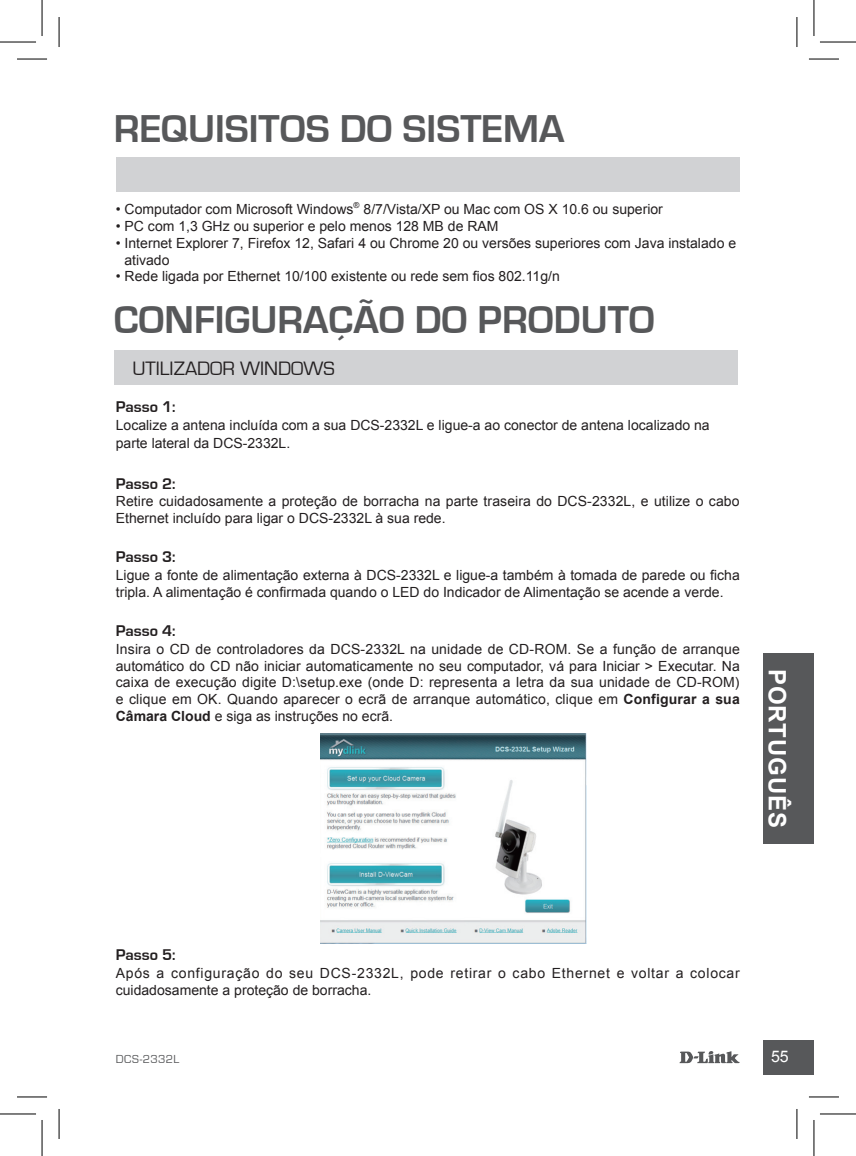
<style>
.page{position:relative;width:856px;height:1156px;background:#fff}
.page>*{position:absolute;margin:0;border:0;box-sizing:border-box;transform-origin:0 0}
.t1{font:700 40px "Eurostile";color:#57585a}
.t2{font:700 24px "Arial";letter-spacing:.035em;color:#fff}
.t3{font:20px "Eurostile";color:#231f20}
.t4{font:700 16px "Eurostile";color:#231f20}
.t5{font:16px "Arial";color:#fff}
.t6{font:14px/16.8px "Arial";color:#231f20}
.t7{font:14px/16.8px "Arial";letter-spacing:.055em;color:#231f20}
.t8{font:12px "Eurostile";letter-spacing:.03em;color:#57585a}
.t9{font:8.2px "Arial";color:#231f20}
.s1{font-weight:700}
</style>
<div class="page">
<svg style="left:679px;top:1051px;width:60px;height:12px"></svg>
<div style="left:762px;top:1040px;width:51px;height:34px;background:#57585a"></div>
<div style="left:762px;top:653px;width:51px;height:191px;background:#57585a"></div>
<div style="left:114px;top:350px;width:623px;height:34px;background:#d1d2d4"></div>
<div style="left:116px;top:158px;width:623px;height:34px;background:#d1d2d4"></div>
<img style="left:321px;top:734px;width:265px;height:210px">
<hr style="left:17px;top:59px;width:30px;height:1px;background:#000">
<hr style="left:808px;top:59px;width:30px;height:1px;background:#000">
<hr style="left:17px;top:1096px;width:30px;height:1px;background:#000">
<hr style="left:808px;top:1096px;width:30px;height:1px;background:#000">
<hr style="left:59px;top:17px;width:1px;height:30px;background:#000">
<hr style="left:59px;top:1108px;width:1px;height:30px;background:#000">
<hr style="left:796px;top:17px;width:1px;height:30px;background:#000">
<hr style="left:796px;top:1108px;width:1px;height:30px;background:#000">
<hr style="left:0;top:42px;width:36px;height:1px;background:#000">
<hr style="left:819px;top:42px;width:36px;height:1px;background:#000">
<hr style="left:0;top:1113px;width:36px;height:1px;background:#000">
<hr style="left:819px;top:1113px;width:36px;height:1px;background:#000">
<hr style="left:42px;top:0;width:1px;height:36px;background:#000">
<hr style="left:42px;top:1119px;width:1px;height:36px;background:#000">
<hr style="left:813px;top:0;width:1px;height:36px;background:#000">
<hr style="left:813px;top:1119px;width:1px;height:36px;background:#000">
<h1 class="t1" style="left:114px;top:107px;width:48px">Requisitos</h1>
<h1 class="t1" style="left:339px;top:107px;width:111px">do Sistema</h1>
<p class="t6" style="left:116px;top:201px;width:239px">• Computador com Microsoft Windows</p>
<p class="t9" style="left:353px;top:199px;width:8px">®</p>
<p class="t6" style="left:363px;top:201px;width:301px">8/7/Vista/XP ou Mac com OS X 10.6 ou superior</p>
<p class="t6" style="left:116px;top:218px;width:384px">• PC com 1,3 GHz ou superior e pelo menos 128 MB de RAM</p>
<p class="t6" style="left:124px;top:235px;width:613px;text-indent:-8px">• Internet Explorer 7, Firefox 12, Safari 4 ou Chrome 20 ou versões superiores com Java instalado e ativado</p>
<p class="t6" style="left:116px;top:268px;width:445px">• Rede ligada por Ethernet 10/100 existente ou rede sem fios 802.11g/n</p>
<h1 class="t1" style="left:114px;top:298px;width:542px">CONFIGURAÇÃO DO PRODUTO</h1>
<h3 class="t3" style="left:132px;top:357px;width:9px">UTILI</h3>
<h3 class="t3" style="left:173px;top:357px;width:161px">ZADOR WINDOWS</h3>
<p class="t4" style="left:116px;top:398px;width:61px">Passo 1:</p>
<p class="t6" style="left:116px;top:415px;width:595px;line-height:18.8px">Localize a antena incluída com a sua DCS-2332L e ligue-a ao conector de antena localizado na parte lateral da DCS-2332L.</p>
<p class="t4" style="left:116px;top:475px;width:61px">Passo 2:</p>
<p class="t6" style="left:116px;top:493px;width:625px">Retire cuidadosamente a proteção de borracha na parte traseira do DCS-2332L, e utilize o cabo<br>Ethernet incluído para ligar o DCS-2332L à sua rede.</p>
<p class="t4" style="left:116px;top:548px;width:61px">Passo 3:</p>
<p class="t6" style="left:116px;top:567px;width:625px">Ligue a fonte de alimentação externa à DCS-2332L e ligue-a também à tomada de parede ou ficha tripla. A alimentação é confirmada quando o LED do Indicador de Alimentação se acende a verde.</p>
<p class="t4" style="left:116px;top:622px;width:61px">Passo 4:</p>
<p class="t6" style="left:116px;top:640px;width:625px;text-align:justify">Insira o CD de controladores da DCS-2332L na unidade de CD-ROM. Se a função de arranque automático do CD não iniciar automaticamente no seu computador, vá para Iniciar &gt; Executar. Na caixa de execução digite D:\setup.exe (onde D: representa a letra da sua unidade de CD-ROM) e clique em OK. Quando aparecer o ecrã de arranque automático, clique em <span class="s1">Configurar a sua Câmara Cloud</span> e siga as instruções no ecrã.</p>
<h2 class="t2" style="left:792px;top:668px;width:160px;rotate:90deg">PORTUGUÊS</h2>
<p class="t4" style="left:116px;top:946px;width:61px">Passo 5:</p>
<p class="t7" style="left:116px;top:964px;width:625px">Após a configuração do seu DCS-2332L, pode retirar o cabo Ethernet e voltar a colocar cuidadosamente a proteção de borracha.</p>
<p class="t8" style="left:116px;top:1052px;width:64px">DCS-2332L</p>
<p class="t5" style="left:770px;top:1046px;width:19px">55</p>
</div>
